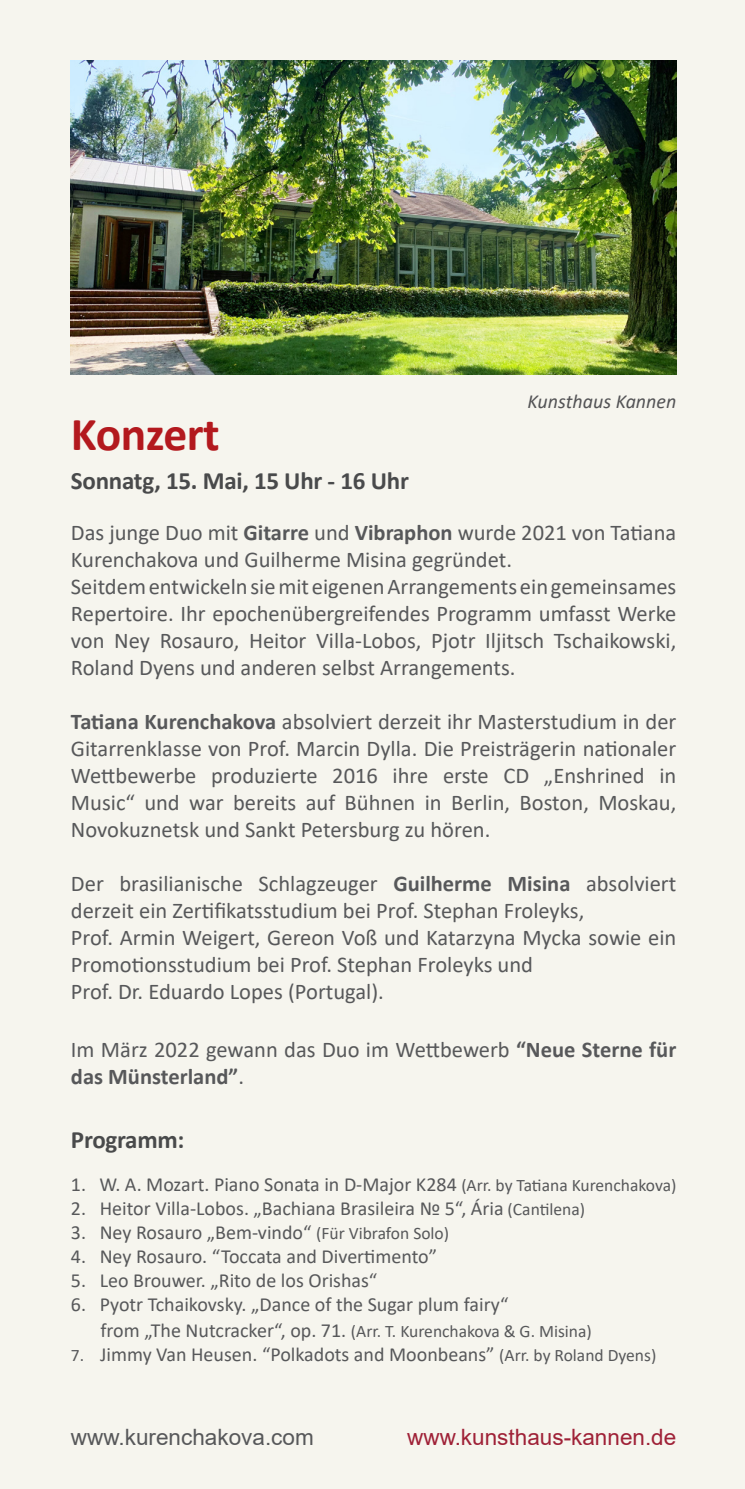
<style>
.page{position:relative;width:745px;height:1489px;background:#fff}
.page>*{position:absolute;margin:0;border:0;box-sizing:border-box;transform-origin:0 0}
.t1{font:700 47.5px "Calibri";letter-spacing:-.01em;color:#b3191e}
.t2{font:700 25px "Calibri";letter-spacing:-.01em;color:#494a4b}
.t3{font:22.5px/27px "Calibri";color:#57585a}
.t4{font:22.5px "Arial";color:#9f2137}
.t5{font:22.5px "Arial";color:#57585a}
.t6{font:20px "Calibri";color:#57585a}
.t7{font:italic 20px "Calibri";color:#535355}
.t8{font:17.5px "Calibri";color:#57585a}
.s1{font-weight:700}
.s2{font-size:17.5px}
.s3{font-size:20px}
</style>
<div class="page">
<div style="left:0;top:0;width:744px;height:1488px;background:#f6f5ee"></div>
<img style="left:71px;top:60px;width:605px;height:314px">
<p class="t1" style="left:71px;top:401px;width:150px">Konzert</p>
<p class="t2" style="left:71px;top:462px;width:339px">Sonnatg, 15. Mai, 15 Uhr - 16 Uhr</p>
<p class="t7" style="left:527px;top:387px;width:150px">Kunsthaus Kannen</p>
<p class="t3" style="left:71px;top:518px;width:606px">Das junge Duo mit <span class="s1">Gitarre</span> und <span class="s1">Vibraphon</span> wurde 2021 von Tatiana<br>Kurenchakova und Guilherme Misina gegründet.</p>
<p class="t3" style="left:71px;top:572px;width:606px;text-align:justify">Seitdem entwickeln sie mit eigenen Arrangements ein gemeinsames Repertoire. Ihr epochenübergreifendes Programm umfasst Werke von Ney Rosauro, Heitor Villa-Lobos, Pjotr Iljitsch Tschaikowski, Roland Dyens und anderen selbst Arrangements.</p>
<p class="t3" style="left:71px;top:707px;width:606px;text-align:justify"><span class="s1">Tatiana Kurenchakova</span> absolviert derzeit ihr Masterstudium in der Gitarrenklasse von Prof. Marcin Dylla. Die Preisträgerin nationaler Wettbewerbe produzierte 2016 ihre erste CD „Enshrined in Music“ und war bereits auf Bühnen in Berlin, Boston, Moskau, Novokuznetsk und Sankt Petersburg zu hören.</p>
<p class="t3" style="left:71px;top:869px;width:606px">Der brasilianische Schlagzeuger <span class="s1">Guilherme Misina</span> absolviert derzeit ein Zertifikatsstudium bei Prof. Stephan Froleyks,</p>
<p class="t3" style="left:71px;top:923px;width:606px">Prof. Armin Weigert, Gereon Voß und Katarzyna Mycka sowie ein<br>Promotionsstudium bei Prof. Stephan Froleyks und</p>
<p class="t3" style="left:71px;top:977px;width:314px">Prof. Dr. Eduardo Lopes (Portugal).</p>
<p class="t3" style="left:71px;top:1035px;width:606px">Im März 2022 gewann das Duo im Wettbewerb <span class="s1">“Neue Sterne für das Münsterland”</span>.</p>
<p class="t2" style="left:71px;top:1121px;width:115px">Programm:</p>
<p class="t6" style="left:71px;top:1170px;width:606px">1. W. A. Mozart. Piano Sonata in D-Major K284 <span class="s2">(Arr. by Tatiana Kurenchakova)</span></p>
<p class="t6" style="left:71px;top:1194px;width:515px">2. Heitor Villa-Lobos. „Bachiana Brasileira № 5“, Ária <span class="s2">(Cantilena)</span></p>
<p class="t6" style="left:71px;top:1218px;width:379px">3. Ney Rosauro „Bem-vindo“ <span class="s2">(Für Vibrafon Solo)</span></p>
<p class="t6" style="left:71px;top:1242px;width:367px">4. Ney Rosauro. “Toccata and Divertimento”</p>
<p class="t6" style="left:71px;top:1266px;width:307px">5. Leo Brouwer. „Rito de los Orishas“</p>
<p class="t6" style="left:71px;top:1290px;width:438px">6. Pyotr Tchaikovsky. „Dance of the Sugar plum fairy“</p>
<p class="t8" style="left:100px;top:1319px;width:492px"><span class="s3">from „The Nutcracker“, op. 71.</span> (Arr. T. Kurenchakova &amp; G. Misina)</p>
<p class="t6" style="left:71px;top:1340px;width:586px"><span class="s2">7.</span> Jimmy Van Heusen. “Polkadots and Moonbeans” <span class="s2">(Arr. by Roland Dyens)</span></p>
<p class="t5" style="left:71px;top:1421px;width:244px">www.kurenchakova.com</p>
<p class="t4" style="left:407px;top:1421px;width:270px">www.kunsthaus-kannen.de</p>
</div>
